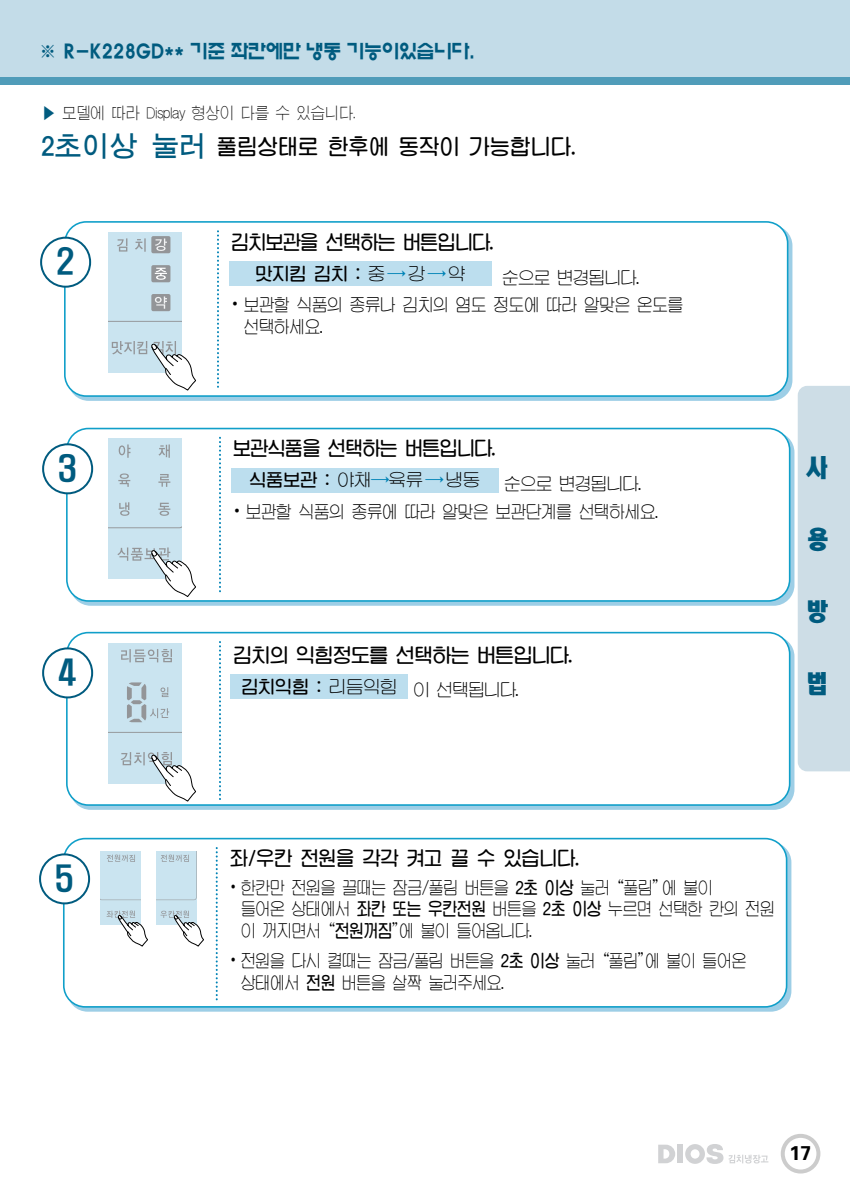
<style>
.page{position:relative;width:850px;height:1190px;background:#fff}
.page>*{position:absolute;margin:0;border:0;box-sizing:border-box;transform-origin:0 0}
.t1{font:500 32px "HYK Head Line";color:#005b7f}
.t2{font:26px "JCH Ead A";color:#005b7f}
.t3{font:22px "J Cdn";letter-spacing:-.03em;color:#000;scale:.95 1}
.t4{font:20px "J Cdn";letter-spacing:-.085em;color:#000;scale:.95 1}
.t5{font:700 20px "HY Te Back";letter-spacing:-.025em;color:#005b7f;scale:.95 1}
.t6{font:20px "J Cdn";letter-spacing:-.06em;color:#000;scale:.95 1}
.t7{font:20px "J Cdn";letter-spacing:-.085em;color:#000}
.t8{font:700 20px "Univers";color:#000}
.t9{font:18px/21.8px "J Cna RUSE";letter-spacing:-.05em;color:#000;scale:.85 1}
.t10{font:18px/22px "J Cna RUSE";letter-spacing:-.05em;color:#000;scale:.89 1}
.t11{font:18px "J Cna RUSE";letter-spacing:-.07em;color:#000;scale:.95 1}
.t12{font:18px "J Cna RUSE";letter-spacing:-.07em;color:#000}
.t13{font:18px "J Cna RUSE";letter-spacing:-.05em;color:#000}
.t14{font:18px "J Cdn";color:#000}
.t15{font:17px "JCLIGH Tgo";letter-spacing:-.07em;color:#000;scale:.9 1}
.s1{color:#005b7f}
.s2{font-family:"JC Ntg T";font-size:30px;color:#005b7f}
.s3{font-family:"J Cna RUSE"}
.s4{font-family:"J Cna RUSE";color:#0083b6}
.s5{font-family:"Helvetica"}
.s6{font-family:"J Cdn"}
.s7{color:#0083b6}
</style>
<div class="page">
<div style="left:798px;top:386px;width:52px;height:385px;background:#cddde6"></div>
<div style="left:781px;top:1134px;width:39px;height:40px;border:4px solid #ccc;border-radius:50%"></div>
<div style="left:677px;top:1145px;width:6px;height:18px;background:#d1d2d4"></div>
<svg style="left:658px;top:1145px;width:17px;height:18px"></svg>
<svg style="left:685px;top:1144px;width:83px;height:20px"></svg>
<div style="left:0;top:0;width:850px;height:85px;background:#509cb9"></div>
<div style="left:0;top:0;width:850px;height:77px;background:#c3dce8"></div>
<div style="left:67px;top:842px;width:724px;height:170px;background:#9dcee6;border-radius:21px"></div>
<div style="left:64px;top:839px;width:723px;height:168px;background:#fff;border-radius:21px"></div>
<div style="left:63px;top:838px;width:724px;height:170px;border:2px solid #109fc9;border-radius:21px"></div>
<svg style="left:216px;top:848px;width:2px;height:153px"></svg>
<div style="left:40px;top:854px;width:49px;height:49px;background:#fff;border-radius:50%"></div>
<div style="left:39px;top:853px;width:51px;height:51px;border:2px solid #005b7f;border-radius:50%"></div>
<div style="left:70px;top:432px;width:724px;height:174px;background:#9dcee6;border-radius:21px"></div>
<div style="left:67px;top:429px;width:723px;height:172px;background:#fff;border-radius:21px"></div>
<div style="left:66px;top:428px;width:724px;height:174px;border:2px solid #109fc9;border-radius:21px"></div>
<svg style="left:219px;top:438px;width:2px;height:155px"></svg>
<div style="left:43px;top:444px;width:49px;height:49px;background:#fff;border-radius:50%"></div>
<div style="left:42px;top:443px;width:51px;height:51px;border:2px solid #005b7f;border-radius:50%"></div>
<div style="left:70px;top:636px;width:724px;height:174px;background:#9dcee6;border-radius:21px"></div>
<div style="left:67px;top:633px;width:723px;height:172px;background:#fff;border-radius:21px"></div>
<div style="left:66px;top:632px;width:724px;height:174px;border:2px solid #109fc9;border-radius:21px"></div>
<svg style="left:219px;top:642px;width:2px;height:158px"></svg>
<div style="left:43px;top:648px;width:49px;height:49px;background:#fff;border-radius:50%"></div>
<div style="left:42px;top:647px;width:51px;height:51px;border:2px solid #005b7f;border-radius:50%"></div>
<div style="left:68px;top:225px;width:724px;height:176px;background:#9dcee6;border-radius:21px"></div>
<div style="left:65px;top:222px;width:723px;height:174px;background:#fff;border-radius:21px"></div>
<div style="left:64px;top:221px;width:724px;height:176px;border:2px solid #109fc9;border-radius:21px"></div>
<svg style="left:217px;top:231px;width:2px;height:157px"></svg>
<div style="left:41px;top:238px;width:49px;height:49px;background:#fff;border-radius:50%"></div>
<div style="left:40px;top:237px;width:51px;height:51px;border:2px solid #005b7f;border-radius:50%"></div>
<div style="left:229px;top:261px;width:262px;height:25px;background:#bcdeee"></div>
<div style="left:231px;top:674px;width:177px;height:24px;background:#bcdeee"></div>
<div style="left:231px;top:468px;width:267px;height:24px;background:#bcdeee"></div>
<svg style="left:109px;top:232px;width:87px;height:159px"></svg>
<svg style="left:109px;top:439px;width:87px;height:158px"></svg>
<svg style="left:109px;top:643px;width:87px;height:159px"></svg>
<svg style="left:101px;top:851px;width:47px;height:96px"></svg>
<svg style="left:157px;top:851px;width:47px;height:95px"></svg>
<p class="t5" style="left:39px;top:43px;width:461px">※ R-K228GD** 기준 좌칸에만 냉동 기능이있습니다.</p>
<p class="t15" style="left:41px;top:105px;width:351px"><span class="s1">▶</span> 모델에 따라 Display 형상이 다를 수 있습니다.</p>
<p class="t3" style="left:41px;top:136px;width:565px"><span class="s2">2초이상 눌러</span> 풀림상태로 한후에 동작이 가능합니다.</p>
<h1 class="t1" style="left:56px;top:248px;width:20px">2</h1>
<h1 class="t1" style="left:58px;top:455px;width:20px">3</h1>
<h1 class="t1" style="left:58px;top:659px;width:20px">4</h1>
<p class="t4" style="left:231px;top:233px;width:280px">김치보관을 선택하는 버튼입니다.</p>
<p class="t14" style="left:255px;top:265px;width:212px">맛지킴 김치 : <span class="s3">중</span><span class="s4">→</span><span class="s3">강</span><span class="s4">→</span><span class="s3">약</span></p>
<p class="t11" style="left:502px;top:269px;width:147px">순으로 변경됩니다.</p>
<p class="t10" style="left:243px;top:295px;width:496px;text-indent:-13px"><span class="s5">•</span> 보관할 식품의 종류나 김치의 염도 정도에 따라 알맞은 온도를 선택하세요.</p>
<p class="t4" style="left:233px;top:439px;width:279px">보관식품을 선택하는 버튼입니다.</p>
<p class="t13" style="left:249px;top:472px;width:233px"><span class="s6">식품보관 :</span> 야채<span class="s7">→</span>육류 <span class="s7">→</span> 냉동</p>
<p class="t11" style="left:504px;top:476px;width:147px">순으로 변경됩니다.</p>
<p class="t10" style="left:233px;top:501px;width:480px"><span class="s5">•</span> 보관할 식품의 종류에 따라 알맞은 보관단계를 선택하세요.</p>
<p class="t7" style="left:233px;top:646px;width:343px">김치의 익힘정도를 선택하는 버튼입니다.</p>
<p class="t12" style="left:241px;top:682px;width:280px"><sup>김치익힘</sup> <sup>:</sup> 리듬익힘 이 선택됩니다.</p>
<h2 class="t2" style="left:806px;top:456px;width:25px">사</h2>
<h2 class="t2" style="left:806px;top:528px;width:25px">용</h2>
<h2 class="t2" style="left:806px;top:600px;width:25px">방</h2>
<h2 class="t2" style="left:806px;top:672px;width:25px">법</h2>
<h1 class="t1" style="left:55px;top:865px;width:20px">5</h1>
<p class="t6" style="left:230px;top:849px;width:371px">좌/우칸 전원을 각각 켜고 끌 수 있습니다.</p>
<p class="t9" style="left:241px;top:877px;width:630px;text-indent:-11px"><span class="s5">•</span> 한칸만 전원을 끌때는 잠금/풀림 버튼을 <span class="s6">2초 이상</span> 눌러“풀림”에 불이<br>들어온 상태에서 <span class="s6">좌칸 또는 우칸전원</span> 버튼을 <span class="s6">2초 이상</span> 누르면 선택한 칸의 전원 이 꺼지면서“<span class="s6">전원꺼짐</span>”에 불이 들어옵니다.</p>
<p class="t9" style="left:241px;top:951px;width:597px;text-indent:-11px"><span class="s5">•</span> 전원을 다시 켤때는 잠금/풀림 버튼을 <span class="s6">2초 이상</span> 눌러“풀림”에 불이 들어온 상태에서 <span class="s6">전원</span> 버튼을 살짝 눌러주세요.</p>
<p class="t8" style="left:789px;top:1145px;width:24px">17</p>
</div>
